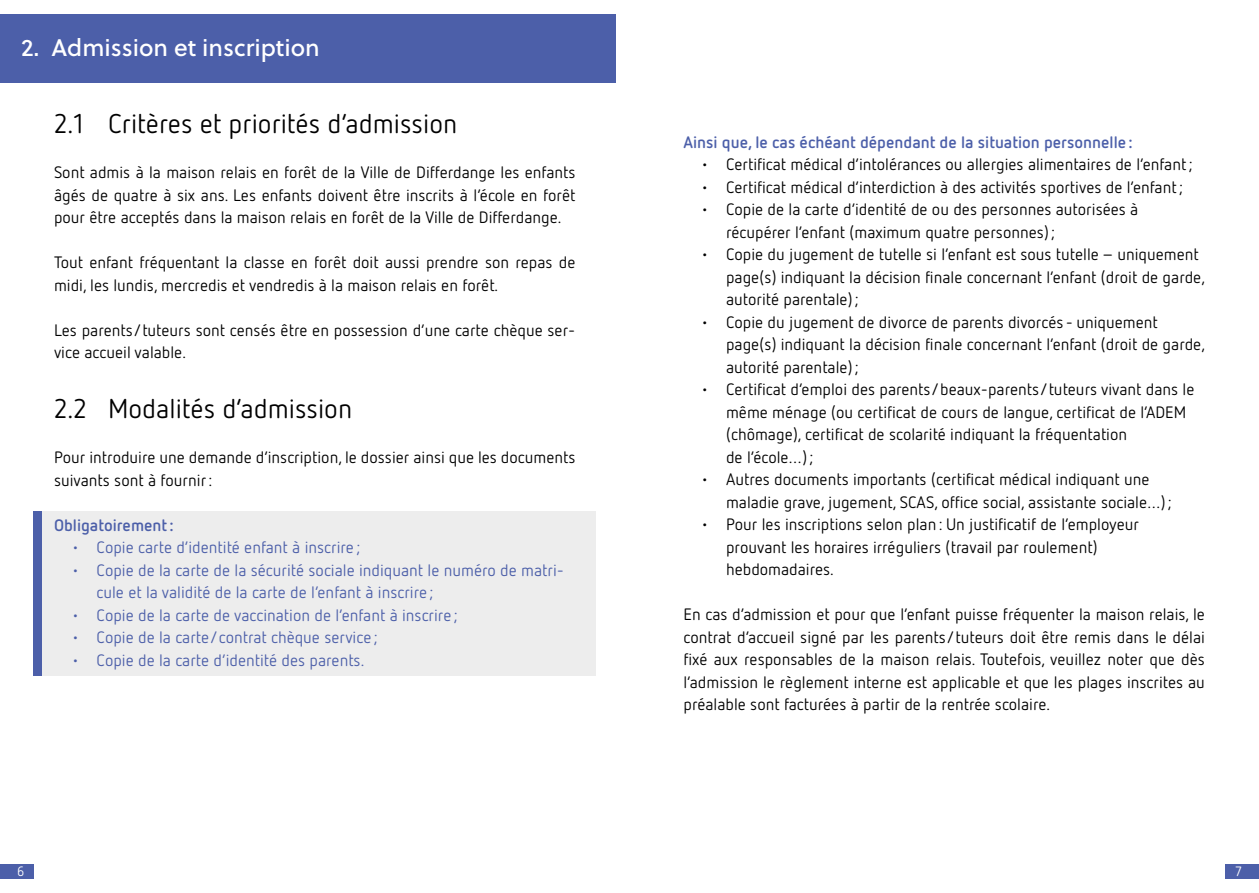
<style>
.page{position:relative;width:1259px;height:893px;background:#fff}
.page>*{position:absolute;margin:0;border:0;box-sizing:border-box;transform-origin:0 0}
.t1{font:27px "Netto OT";color:#000}
.t2{font:24px "Soleil Bk";color:#fff}
.t3{font:16.5px/22.5px "Netto OT";color:#000}
.t4{font:16.5px/22.5px "Netto OT";color:#4c5fa9}
.t5{font:700 16.5px "Netto OT";color:#4c5fa9}
.t6{font:13.5px "Netto OT";color:#fff}
</style>
<div class="page">
<div style="left:1225px;top:864px;width:34px;height:14px;background:#4c5fa9"></div>
<div style="left:0;top:864px;width:34px;height:14px;background:#4c5fa9"></div>
<div style="left:34px;top:511px;width:8px;height:165px;background:#4c5fa9"></div>
<div style="left:42px;top:511px;width:554px;height:165px;background:#ededed"></div>
<div style="left:0;top:14px;width:615px;height:69px;background:#4c5fa9"></div>
<h2 class="t2" style="left:21px;top:30px;width:300px">2. Admission et inscription</h2>
<h1 class="t1" style="left:54px;top:107px;width:405px">2.1 Critères et priorités d’admission</h1>
<p class="t3" style="left:54px;top:161px;width:523px;text-align:justify">Sont admis à la maison relais en forêt de la Ville de Differdange les enfants âgés de quatre à six ans. Les enfants doivent être inscrits à l’école en forêt pour être acceptés dans la maison relais en forêt de la Ville de Differdange.</p>
<p class="t3" style="left:54px;top:251px;width:523px">Tout enfant fréquentant la classe en forêt doit aussi prendre son repas de midi, les lundis, mercredis et vendredis à la maison relais en forêt.</p>
<p class="t3" style="left:54px;top:319px;width:523px">Les parents/tuteurs sont censés être en possession d’une carte chèque ser&shy;vice accueil valable.</p>
<h1 class="t1" style="left:54px;top:392px;width:300px">2.2 Modalités d’admission</h1>
<p class="t3" style="left:54px;top:446px;width:523px">Pour introduire une demande d’inscription, le dossier ainsi que les documents suivants sont à fournir:</p>
<p class="t5" style="left:54px;top:515px;width:121px">Obligatoirement:</p>
<p class="t4" style="left:71px;top:536px;width:291px">• Copie carte d’identité enfant à inscrire ;</p>
<p class="t4" style="left:97px;top:559px;width:469px;text-indent:-26px">• Copie de la carte de la sécurité sociale indiquant le numéro de matri&shy;cule et la validité de la carte de l’enfant à inscrire ;</p>
<p class="t4" style="left:71px;top:604px;width:388px">• Copie de la carte de vaccination de l’enfant à inscrire ;</p>
<p class="t4" style="left:71px;top:626px;width:308px">• Copie de la carte/contrat chèque service ;</p>
<p class="t4" style="left:71px;top:649px;width:295px">• Copie de la carte d’identité des parents.</p>
<p class="t5" style="left:683px;top:132px;width:451px">Ainsi que, le cas échéant dépendant de la situation personnelle:</p>
<p class="t3" style="left:700px;top:153px;width:493px">• Certificat médical d’intolérances ou allergies alimentaires de l’enfant;</p>
<p class="t3" style="left:700px;top:175px;width:484px">• Certificat médical d’interdiction à des activités sportives de l’enfant;</p>
<p class="t3" style="left:726px;top:198px;width:414px;text-indent:-26px">• Copie de la carte d’identité de ou des personnes autorisées à récupérer l’enfant (maximum quatre personnes);</p>
<p class="t3" style="left:726px;top:243px;width:480px;text-indent:-26px">• Copie du jugement de tutelle si l’enfant est sous tutelle – uniquement page(s) indiquant la décision finale concernant l’enfant (droit de garde, autorité parentale);</p>
<p class="t3" style="left:726px;top:310px;width:480px;text-indent:-26px">• Copie du jugement de divorce de parents divorcés - uniquement page(s) indiquant la décision finale concernant l’enfant (droit de garde, autorité parentale);</p>
<p class="t3" style="left:726px;top:378px;width:470px;text-indent:-26px">• Certificat d’emploi des parents/beaux-parents/tuteurs vivant dans le même ménage (ou certificat de cours de langue, certificat de l’ADEM (chômage), certificat de scolarité indiquant la fréquentation<br>de l’école…);</p>
<p class="t3" style="left:726px;top:468px;width:447px;text-indent:-26px">• Autres documents importants (certificat médical indiquant une maladie grave, jugement, SCAS, office social, assistante sociale…);</p>
<p class="t3" style="left:726px;top:513px;width:414px;text-indent:-26px">• Pour les inscriptions selon plan: Un justificatif de l’employeur prouvant les horaires irréguliers (travail par roulement) hebdomadaires.</p>
<p class="t3" style="left:683px;top:603px;width:523px;text-align:justify">En cas d’admission et pour que l’enfant puisse fréquenter la maison relais, le contrat d’accueil signé par les parents/tuteurs doit être remis dans le délai fixé aux responsables de la maison relais. Toutefois, veuillez noter que dès l’admission le règlement interne est applicable et que les plages inscrites au préalable sont facturées à partir de la rentrée scolaire.</p>
<p class="t6" style="left:17px;top:863px;width:9px">6</p>
<p class="t6" style="left:1235px;top:863px;width:8px">7</p>
</div>
